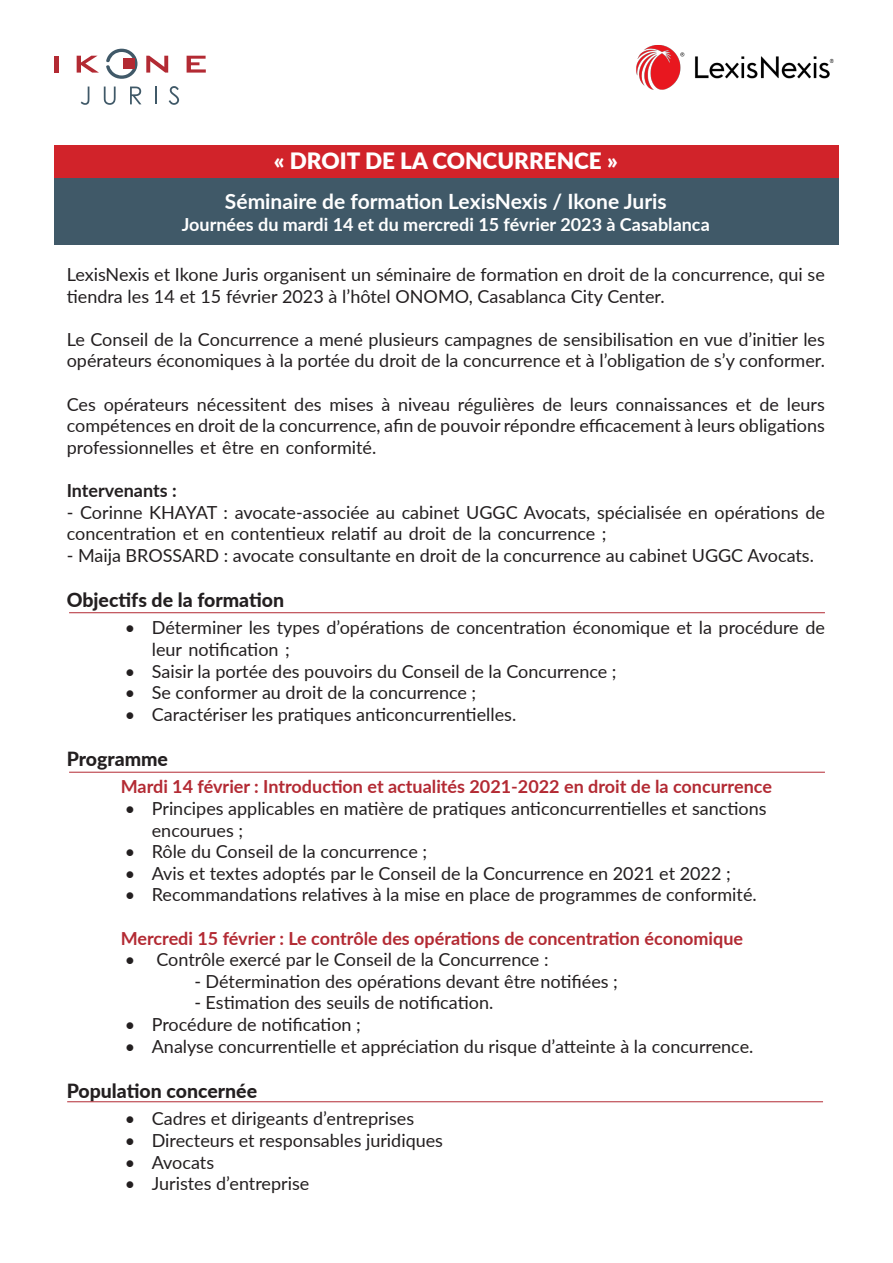
<style>
.page{position:relative;width:893px;height:1263px;background:#fff}
.page>*{position:absolute;margin:0;border:0;box-sizing:border-box;transform-origin:0 0}
.t1{font:900 22.5px "Lato";color:#fff}
.t2{font:700 21px "Lato";color:#fff}
.t3{font:800 19.5px "Lato";color:#231f20}
.t4{font:18px/21.6px "Lato";color:#231f20}
.t5{font:700 18px "Lato";color:#b32a33}
.t6{font:700 18px "Lato";color:#fff}
.t7{font:700 18px "Lato";color:#231f20}
</style>
<div class="page">
<div style="left:54px;top:176px;width:785px;height:68px;background:#405968"></div>
<hr style="left:54px;top:56px;width:4px;height:17px;background:#b32a33">
<svg style="left:77px;top:56px;width:22px;height:17px"></svg>
<svg style="left:146px;top:56px;width:22px;height:17px"></svg>
<svg style="left:187px;top:56px;width:19px;height:17px"></svg>
<svg style="left:106px;top:49px;width:31px;height:30px"></svg>
<div style="left:123px;top:58px;width:12px;height:11px;background:#b32a33"></div>
<svg style="left:81px;top:87px;width:8px;height:18px"></svg>
<svg style="left:104px;top:87px;width:12px;height:18px"></svg>
<svg style="left:130px;top:87px;width:11px;height:17px"></svg>
<svg style="left:155px;top:87px;width:1px;height:17px"></svg>
<svg style="left:169px;top:86px;width:10px;height:19px"></svg>
<img style="left:636px;top:45px;width:198px;height:45px">
<div style="left:54px;top:145px;width:785px;height:33px;background:#d1232a"></div>
<hr style="left:69px;top:612px;width:756px;height:1px;background:#b32a33">
<hr style="left:69px;top:772px;width:756px;height:1px;background:#b32a33">
<hr style="left:67px;top:1101px;width:756px;height:1px;background:#b32a33">
<p class="t1" style="left:274px;top:144px;width:345px">« DROIT DE LA CONCURRENCE »</p>
<p class="t2" style="left:225px;top:186px;width:443px">Séminaire de formation LexisNexis / Ikone Juris</p>
<p class="t6" style="left:182px;top:211px;width:529px">Journées du mardi 14 et du mercredi 15 février 2023 à Casablanca</p>
<p class="t4" style="left:67px;top:263px;width:760px">LexisNexis et Ikone Juris organisent un séminaire de formation en droit de la concurrence, qui se tiendra les 14 et 15 février 2023 à l’hôtel ONOMO, Casablanca City Center.</p>
<p class="t4" style="left:67px;top:328px;width:760px">Le Conseil de la Concurrence a mené plusieurs campagnes de sensibilisation en vue d’initier les opérateurs économiques à la portée du droit de la concurrence et à l’obligation de s’y conformer.</p>
<p class="t4" style="left:67px;top:392px;width:760px;text-align:justify">Ces opérateurs nécessitent des mises à niveau régulières de leurs connaissances et de leurs compétences en droit de la concurrence, afin de pouvoir répondre efficacement à leurs obligations professionnelles et être en conformité.</p>
<p class="t7" style="left:67px;top:477px;width:111px">Intervenants :</p>
<p class="t4" style="left:67px;top:500px;width:760px">- Corinne KHAYAT : avocate-associée au cabinet UGGC Avocats, spécialisée en opérations de concentration et en contentieux relatif au droit de la concurrence ;</p>
<p class="t4" style="left:67px;top:544px;width:749px">- Maija BROSSARD : avocate consultante en droit de la concurrence au cabinet UGGC Avocats.</p>
<p class="t3" style="left:67px;top:585px;width:219px">Objectifs de la formation</p>
<p class="t4" style="left:152px;top:616px;width:675px;text-indent:-27px">• Déterminer les types d’opérations de concentration économique et la procédure de leur notification ;</p>
<p class="t4" style="left:125px;top:659px;width:493px">• Saisir la portée des pouvoirs du Conseil de la Concurrence ;</p>
<p class="t4" style="left:125px;top:681px;width:353px">• Se conformer au droit de la concurrence ;</p>
<p class="t4" style="left:125px;top:703px;width:393px">• Caractériser les pratiques anticoncurrentielles.</p>
<p class="t3" style="left:67px;top:744px;width:103px">Programme</p>
<p class="t5" style="left:121px;top:774px;width:653px">Mardi 14 février : Introduction et actualités 2021-2022 en droit de la concurrence</p>
<p class="t4" style="left:152px;top:797px;width:616px;text-indent:-27px">• Principes applicables en matière de pratiques anticoncurrentielles et sanctions encourues ;</p>
<p class="t4" style="left:125px;top:840px;width:304px">• Rôle du Conseil de la concurrence ;</p>
<p class="t4" style="left:125px;top:862px;width:607px">• Avis et textes adoptés par le Conseil de la Concurrence en 2021 et 2022 ;</p>
<p class="t4" style="left:125px;top:883px;width:633px">• Recommandations relatives à la mise en place de programmes de conformité.</p>
<p class="t5" style="left:121px;top:925px;width:624px">Mercredi 15 février : Le contrôle des opérations de concentration économique</p>
<p class="t4" style="left:125px;top:948px;width:425px">• Contrôle exercé par le Conseil de la Concurrence :</p>
<p class="t4" style="left:194px;top:970px;width:425px">- Détermination des opérations devant être notifiées ;</p>
<p class="t4" style="left:194px;top:991px;width:300px">- Estimation des seuils de notification.</p>
<p class="t4" style="left:125px;top:1013px;width:238px">• Procédure de notification ;</p>
<p class="t4" style="left:125px;top:1034px;width:630px">• Analyse concurrentielle et appréciation du risque d’atteinte à la concurrence.</p>
<p class="t3" style="left:67px;top:1076px;width:192px">Population concernée</p>
<p class="t4" style="left:125px;top:1107px;width:291px">• Cadres et dirigeants d’entreprises</p>
<p class="t4" style="left:125px;top:1129px;width:320px">• Directeurs et responsables juridiques</p>
<p class="t4" style="left:125px;top:1150px;width:91px">• Avocats</p>
<p class="t4" style="left:125px;top:1172px;width:186px">• Juristes d’entreprise</p>
</div>
